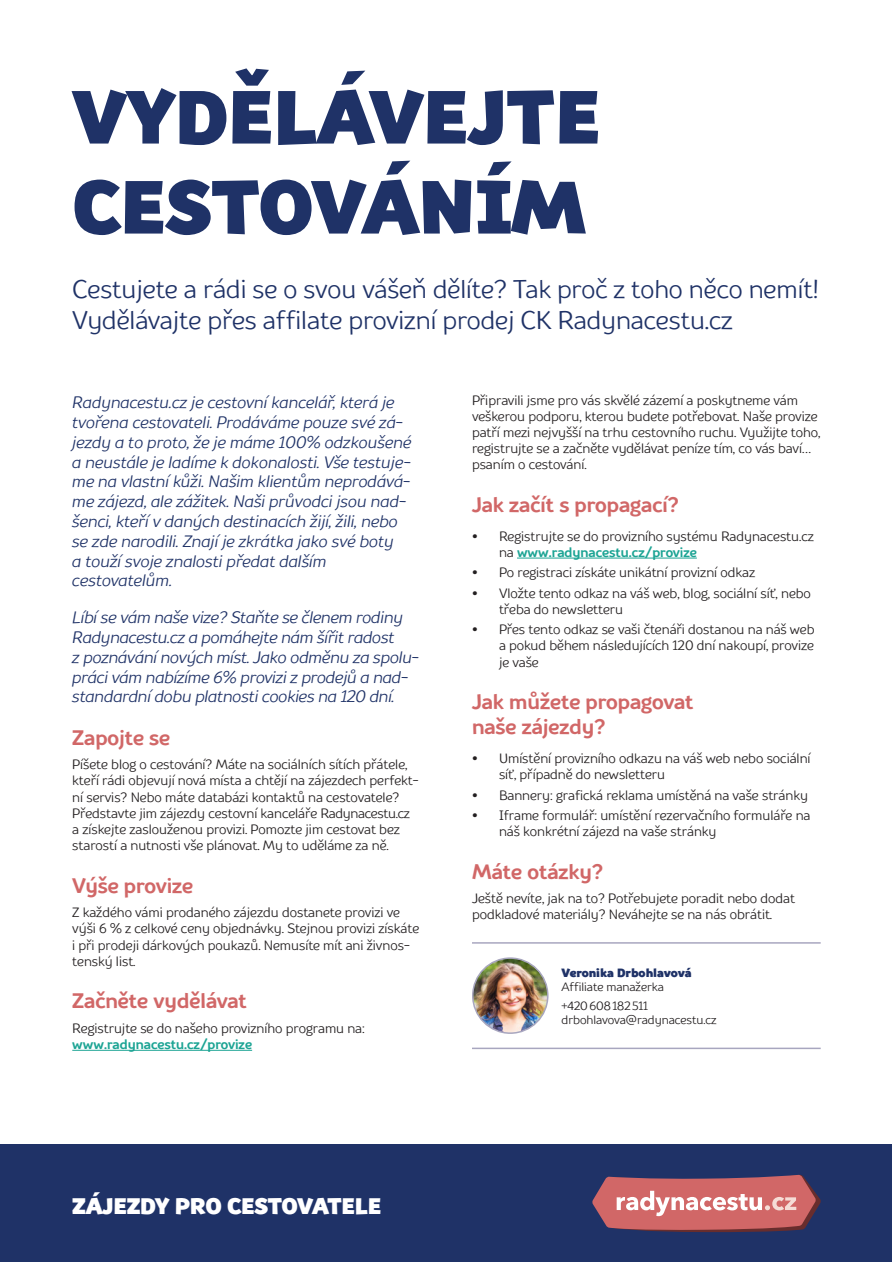
<style>
.page{position:relative;width:893px;height:1263px;background:#fff}
.page>*{position:absolute;margin:0;border:0;box-sizing:border-box;transform-origin:0 0}
.t1{font:900 75px/90px "TT Souses";color:#1f3267}
.t2{font:25.5px/30.6px "TT Souses";color:#1f3267}
.t3{font:900 22.5px "TT Souses";letter-spacing:-.01em;color:#fff}
.t4{font:700 21px/25.2px "TT Souses";color:#d16767}
.perex{font:italic 16.5px/19.8px "TT Souses";color:#1f3267}
.text{font:13.5px/16.2px "TT Souses";color:#231f20}
.t5{font:700 13.5px "TT Souses";color:#1ca494}
.t6{font:12px/14.4px "TT Souses";color:#231f20}
.t7{font:900 12px "TT Souses";color:#1f3267}
.s1{font-weight:900}
.s2{font-weight:700;color:#1ca494}
</style>
<div class="page">
<div style="left:1px;top:1145px;width:891px;height:117px;background:#1f3267"></div>
<hr style="left:72px;top:1050px;width:180px;height:1px;background:#1ca494">
<hr style="left:517px;top:558px;width:180px;height:1px;background:#1ca494">
<svg style="left:592px;top:1175px;width:229px;height:57px;background:#b96d73"></svg>
<img style="left:473px;top:958px;width:75px;height:75px;border-radius:38px">
<div style="left:472px;top:957px;width:77px;height:77px;border:2px solid #a8a6bf;border-radius:50%"></div>
<hr style="left:472px;top:942px;width:349px;height:2px;background:#a8a6bf">
<hr style="left:472px;top:1047px;width:349px;height:2px;background:#a8a6bf">
<h1 class="t1" style="left:72px;top:73px;width:529px">VYDĚLÁVEJTE<br>CESTOVÁNÍM</h1>
<h2 class="t2" style="left:72px;top:273px;width:748px">Cestujete a rádi se o svou vášeň dělíte? Tak proč z toho něco nemít!<br>Vydělávajte přes affilate provizní prodej CK Radynacestu.cz</h2>
<p class="perex" style="left:72px;top:392px;width:341px">Radynacestu.cz je cestovní kancelář, která je tvořena cestovateli. Prodáváme pouze své zá&shy;jezdy a to proto, že je máme 100% odzkoušené a neustále je ladíme k dokonalosti. Vše testuje&shy;me na vlastní kůži. Našim klientům neprodává&shy;me zájezd, ale zážitek. Naši průvodci jsou nad&shy;šenci, kteří v daných destinacích žijí, žili, nebo se zde narodili. Znají je zkrátka jako své boty<br>a touží svoje znalosti předat dalším cestovatelům.</p>
<p class="perex" style="left:72px;top:607px;width:348px">Líbí se vám naše vize? Staňte se členem rodiny Radynacestu.cz a pomáhejte nám šířit radost<br>z poznávání nových míst. Jako odměnu za spolu&shy;práci vám nabízíme 6% provizi z prodejů a nad&shy;standardní dobu platnosti cookies na 120 dní.</p>
<h3 class="t4" style="left:72px;top:725px;width:99px">Zapojte se</h3>
<p class="text" style="left:72px;top:756px;width:348px">Píšete blog o cestování? Máte na sociálních sítích přátele, kteří rádi objevují nová místa a chtějí na zájezdech perfekt&shy;ní servis? Nebo máte databázi kontaktů na cestovatele?</p>
<p class="text" style="left:72px;top:805px;width:339px">Představte jim zájezdy cestovní kanceláře Radynacestu.cz a získejte zaslouženou provizi. Pomozte jim cestovat bez starostí a nutnosti vše plánovat. My to uděláme za ně.</p>
<h3 class="t4" style="left:72px;top:872px;width:122px">Výše provize</h3>
<p class="text" style="left:72px;top:904px;width:348px">Z každého vámi prodaného zájezdu dostanete provizi ve výši 6 % z celkové ceny objednávky. Stejnou provizi získáte i při prodeji dárkových poukazů. Nemusíte mít ani živnos&shy;tenský list.</p>
<h3 class="t4" style="left:72px;top:988px;width:176px">Začněte vydělávat</h3>
<p class="text" style="left:72px;top:1020px;width:294px">Registrujte se do našeho provizního programu na:</p>
<p class="t5" style="left:72px;top:1035px;width:181px">www.radynacestu.cz/provize</p>
<p class="text" style="left:472px;top:391px;width:350px">Připravili jsme pro vás skvělé zázemí a poskytneme vám veškerou podporu, kterou budete potřebovat. Naše provize patří mezi nejvyšší na trhu cestovního ruchu. Využijte toho, registrujte se a začněte vydělávat peníze tím, co vás baví… psaním o cestování.</p>
<h3 class="t4" style="left:472px;top:491px;width:208px">Jak začít s propagací?</h3>
<p class="text" style="left:499px;top:527px;width:316px;text-indent:-27px"><span class="s1">•</span> Registrujte se do provizního systému Radynacestu.cz na <span class="s2">www.radynacestu.cz/provize</span></p>
<p class="text" style="left:472px;top:564px;width:285px"><span class="s1">•</span> Po registraci získáte unikátní provizní odkaz</p>
<p class="text" style="left:499px;top:584px;width:313px;text-indent:-27px"><span class="s1">•</span> Vložte tento odkaz na váš web, blog, sociální síť, nebo třeba do newsletteru</p>
<p class="text" style="left:499px;top:621px;width:317px;text-align:justify;text-indent:-27px"><span class="s1">•</span> Přes tento odkaz se vaši čtenáři dostanou na náš web a pokud během následujících 120 dní nakoupí, provize je vaše</p>
<h3 class="t4" style="left:472px;top:689px;width:223px">Jak můžete propagovat naše zájezdy?</h3>
<p class="text" style="left:499px;top:750px;width:313px;text-indent:-27px"><span class="s1">•</span> Umístění provizního odkazu na váš web nebo sociální síť, případně do newsletteru</p>
<p class="text" style="left:472px;top:787px;width:337px"><span class="s1">•</span> Bannery: grafická reklama umístěná na vaše stránky</p>
<p class="text" style="left:499px;top:807px;width:313px;text-indent:-27px"><span class="s1">•</span> Iframe formulář: umístění rezervačního formuláře na náš konkrétní zájezd na vaše stránky</p>
<h3 class="t4" style="left:472px;top:858px;width:132px">Máte otázky?</h3>
<p class="text" style="left:472px;top:890px;width:324px">Ještě nevíte, jak na to? Potřebujete poradit nebo dodat podkladové materiály? Neváhejte se na nás obrátit.</p>
<p class="t7" style="left:562px;top:964px;width:131px">Veronika Drbohlavová</p>
<p class="t6" style="left:562px;top:979px;width:104px">Affiliate manažerka</p>
<p class="t6" style="left:562px;top:998px;width:157px">+420608182511 drbohlavova@radynacestu.cz</p>
<p class="t3" style="left:72px;top:1190px;width:310px">ZÁJEZDY PRO CESTOVATELE</p>
</div>
